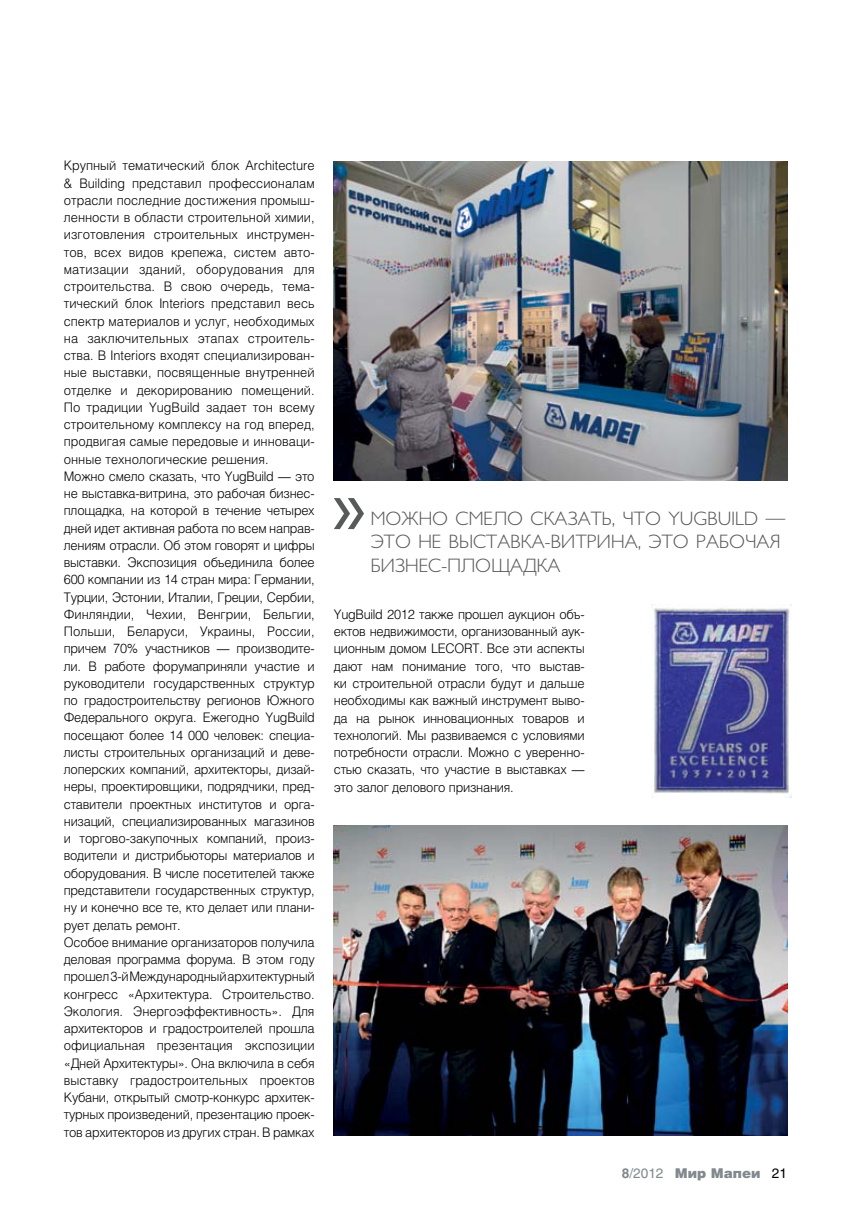
<style>
.page{position:relative;width:851px;height:1212px;background:#fff}
.page>*{position:absolute;margin:0;border:0;box-sizing:border-box;transform-origin:0 0}
.t1{font:300 19.5px/23.4px "Gals";color:#58595b}
.t2{font:900 13.5px "Helios";color:#81898e}
.t3{font:300 13.2px/17.2px "Helios";letter-spacing:-.02em;color:#000}
.s1{font-weight:700}
.s2{font-weight:400}
.s3{font-weight:400;color:#000}
</style>
<div class="page">
<img style="left:334px;top:162px;width:453px;height:319px">
<img style="left:651px;top:605px;width:140px;height:192px">
<svg style="left:334px;top:498px;width:30px;height:31px"></svg>
<img style="left:334px;top:826px;width:453px;height:309px">
<p class="t3" style="left:64px;top:157px;width:252px">Крупный тематический блок Architecture &amp; Building представил профессионалам отрасли последние достижения промыш&shy;ленности в области строительной химии, изготовления строительных инструмен&shy;тов, всех видов крепежа, систем авто&shy;матизации зданий, оборудования для строительства. В свою очередь, тема&shy;тический блок Interiors представил весь спектр материалов и услуг, необходимых на заключительных этапах строитель&shy;ства. В Interiors входят специализирован&shy;ные выставки, посвященные внутренней отделке и декорированию помещений.<br>По традиции YugBuild задает тон всему строительному комплексу на год вперед, продвигая самые передовые и инноваци&shy;онные технологические решения.<br>Можно смело сказать, что YugBuild — это не выставка-витрина, это рабочая бизнес&shy;площадка, на которой в течение четырех дней идет активная работа по всем направ&shy;лениям отрасли. Об этом говорят и цифры выставки. Экспозиция объединила более 600 компании из 14 стран мира: Германии, Турции, Эстонии, Италии, Греции, Сербии, Финляндии, Чехии, Венгрии, Бельгии, Польши, Беларуси, Украины, России, причем 70% участников — производите&shy;ли. В работе форумаприняли участие и руководители государственных структур по градостроительству регионов Южного Федерального округа. Ежегодно YugBuild посещают более 14 000 человек: специа&shy;листы строительных организаций и деве&shy;лоперских компаний, архитекторы, дизай&shy;неры, проектировщики, подрядчики, пред&shy;ставители проектных институтов и орга&shy;низаций, специализированных магазинов и торгово-закупочных компаний, произ&shy;водители и дистрибьюторы материалов и оборудования. В числе посетителей также представители государственных структур, ну и конечно все те, кто делает или плани&shy;рует делать ремонт.<br>Особое внимание организаторов получила деловая программа форума. В этом году прошел 3-й Международный архитектурный конгресс «Архитектура. Строительство.<br>Экология. Энергоэффективность». Для архитекторов и градостроителей прошла официальная презентация экспозиции «Дней Архитектуры». Она включила в себя выставку градостроительных проектов Кубани, открытый смотр-конкурс архитек&shy;турных произведений, презентацию проек&shy;тов архитекторов из других стран. В рамках</p>
<h1 class="t1" style="left:370px;top:507px;width:416px">Можно смело сказать, что YugBu ild — это не выставка-витрина, это рабочая бизнес-площадка</h1>
<p class="t3" style="left:334px;top:605px;width:252px;text-align:justify">YugBuild 2012 также прошел аукцион объ&shy;ектов недвижимости, организованный аук&shy;ционным домом LECORT. Все эти аспекты дают нам понимание того, что выстав&shy;ки строительной отрасли будут и дальше необходимы как важный инструмент выво&shy;да на рынок инновационных товаров и технологий. Мы развиваемся с условиями потребности отрасли. Можно с уверенно&shy;стью сказать, что участие в выставках — это залог делового признания.</p>
<p class="t2" style="left:621px;top:1164px;width:167px"><span class="s1">8</span><span class="s2">/2012</span> Мир Мапеи <span class="s3">21</span></p>
</div>
